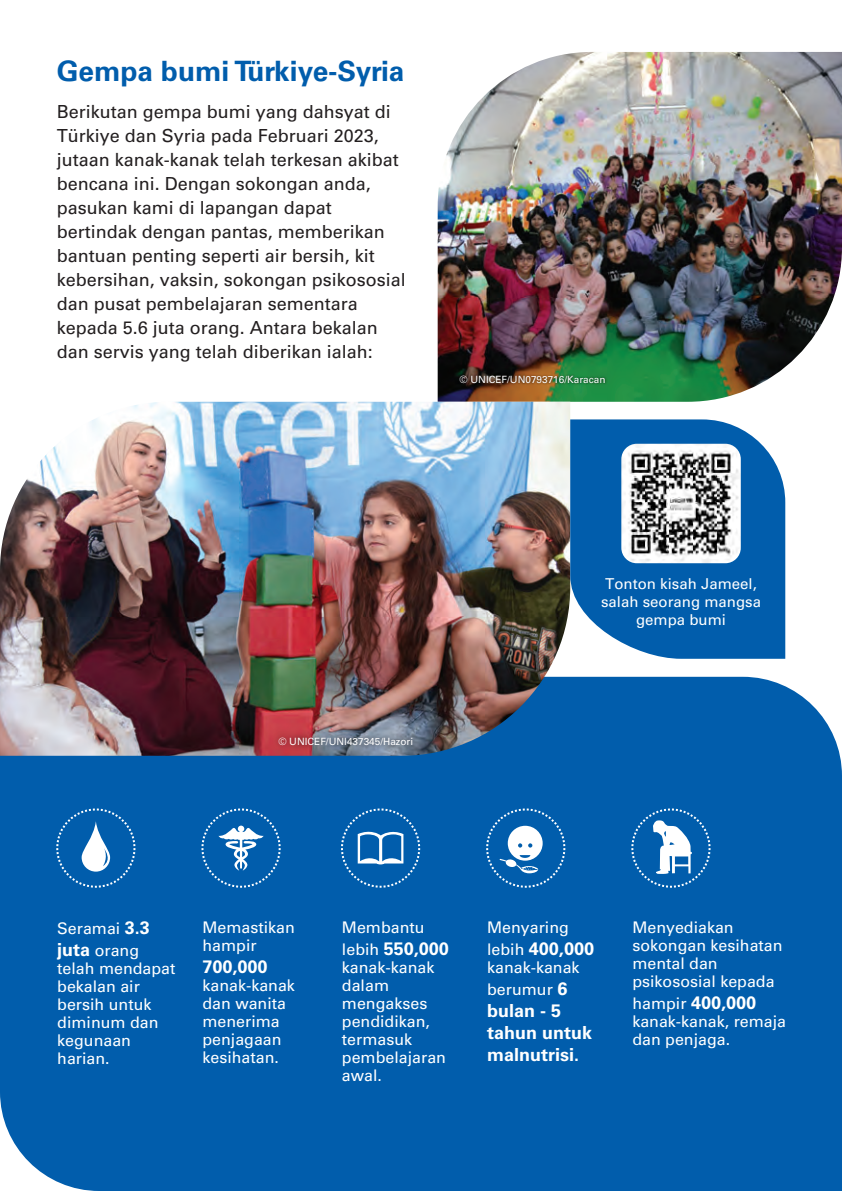
<style>
.page{position:relative;width:842px;height:1191px;background:#fff}
.page>*{position:absolute;margin:0;border:0;box-sizing:border-box;transform-origin:0 0}
.t1{font:700 28px "Univers LT Pro 65";color:#015dac}
.t2{font:18px/24px "Univers LT Pro 55 Roman";color:#231f20}
.t3{font:700 18px/22px "Univers LT Pro 65";color:#fff}
.t4{font:16px/18px "Univers LT Pro 55 Roman";color:#fff}
.t5{font:15px/18px "Univers LT Pro 55 Roman";color:#fff;text-align:center}
.t6{font:10px "Univers LT Pro 55 Roman";color:#fff}
.s1{font-family:"Univers LT Pro 65";font-weight:700;font-size:18px}
.s2{font-family:"Univers LT Pro 55 Roman";font-weight:400;font-size:16px}
</style>
<div class="page">
<div style="left:0;top:677px;width:842px;height:514px;background:#015dac"></div>
<img style="left:438px;top:52px;width:404px;height:350px">
<img style="left:0;top:402px;width:570px;height:354px">
<svg style="left:570px;top:419px;width:215px;height:240px;background:#1b6eb4"></svg>
<img style="left:0;top:363px;width:1px;height:147px">
<div style="left:56px;top:808px;width:79px;height:79px;border:2px dashed #fff;border-radius:50%"></div>
<svg style="left:82px;top:821px;width:30px;height:50px"></svg>
<div style="left:201px;top:808px;width:80px;height:79px;border:2px dashed #fff;border-radius:50%"></div>
<svg style="left:219px;top:825px;width:45px;height:45px"></svg>
<div style="left:341px;top:808px;width:79px;height:79px;border:2px dashed #fff;border-radius:50%"></div>
<svg style="left:358px;top:828px;width:45px;height:36px"></svg>
<div style="left:631px;top:808px;width:79px;height:79px;border:2px dashed #fff;border-radius:50%"></div>
<svg style="left:653px;top:820px;width:39px;height:54px"></svg>
<img style="left:456px;top:371px;width:154px;height:19px">
<img style="left:270px;top:727px;width:152px;height:29px">
<div style="left:486px;top:808px;width:79px;height:79px;border:2px dashed #fff;border-radius:50%"></div>
<svg style="left:500px;top:825px;width:43px;height:48px"></svg>
<img style="left:621px;top:444px;width:120px;height:119px">
<h1 class="t1" style="left:57px;top:55px;width:349px">Gempa bumi Türkiye-Syria</h1>
<p class="t2" style="left:57px;top:99px;width:351px">Berikutan gempa bumi yang dahsyat di Türkiye dan Syria pada Februari 2023, jutaan kanak-kanak telah terkesan akibat bencana ini. Dengan sokongan anda, pasukan kami di lapangan dapat bertindak dengan pantas, memberikan bantuan penting seperti air bersih, kit kebersihan, vaksin, sokongan psikososial dan pusat pembelajaran sementara kepada 5.6 juta orang. Antara bekalan dan servis yang telah diberikan ialah:</p>
<p class="t6" style="left:460px;top:373px;width:147px">© UNICEF/UN0793716/Karacan</p>
<p class="t6" style="left:278px;top:735px;width:136px">© UNICEF/UNI437345/Hazori</p>
<p class="t5" style="left:601px;top:575px;width:162px">Tonton kisah Jameel, salah seorang mangsa gempa bumi</p>
<p class="t4" style="left:57px;top:917px;width:94px;line-height:22px">Seramai <span class="s1">3.3 juta</span> orang</p>
<p class="t4" style="left:57px;top:959px;width:120px">telah mendapat bekalan air bersih untuk diminum dan kegunaan harian.</p>
<p class="t4" style="left:202px;top:918px;width:94px">Memastikan hampir</p>
<p class="t3" style="left:202px;top:955px;width:67px">700,000</p>
<p class="t4" style="left:202px;top:976px;width:94px">kanak-kanak dan wanita menerima penjagaan kesihatan.</p>
<p class="t4" style="left:342px;top:918px;width:84px">Membantu</p>
<p class="t3" style="left:342px;top:937px;width:108px"><span class="s2">lebih</span> 550,000</p>
<p class="t4" style="left:342px;top:958px;width:106px">kanak-kanak dalam mengakses pendidikan, termasuk pembelajaran awal.</p>
<p class="t4" style="left:487px;top:918px;width:83px">Menyaring</p>
<p class="t3" style="left:487px;top:937px;width:108px"><span class="s2">lebih</span> 400,000</p>
<p class="t4" style="left:487px;top:956px;width:94px;line-height:22px">kanak-kanak berumur <span class="s1">6</span></p>
<p class="t3" style="left:487px;top:999px;width:107px">bulan - 5 tahun untuk malnutrisi.</p>
<p class="t4" style="left:632px;top:918px;width:152px">Menyediakan sokongan kesihatan mental dan psikososial kepada</p>
<p class="t3" style="left:632px;top:991px;width:125px"><span class="s2">hampir</span> 400,000</p>
<p class="t4" style="left:632px;top:1012px;width:155px">kanak-kanak, remaja dan penjaga.</p>
</div>
